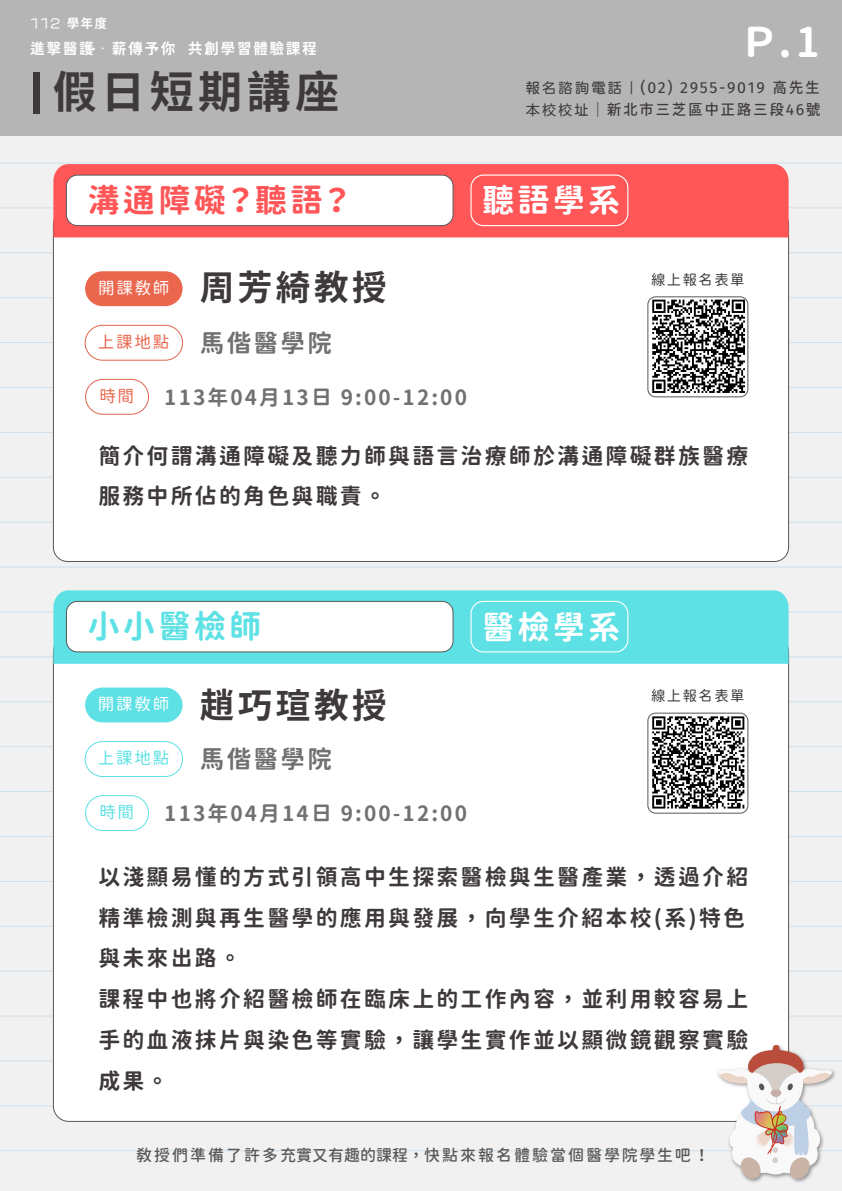
<style>
.page{position:relative;width:842px;height:1191px;background:#f1f1f1}
.page>*{position:absolute;margin:0;border:0;box-sizing:border-box;transform-origin:0 0}
.t1{font:700 44.1px "Source Han Sans SC";letter-spacing:.1em;color:#3e3a39}
.t2{font:40.8px "Gen Sen Maru Gothic TW Bold TTF";color:#fff}
.t3{font:700 34.6px "Taipei Sans TC Beta";letter-spacing:.1em;color:#3e3a39}
.t4{font:32.2px "Gen Sen Maru Gothic TW Bold TTF";letter-spacing:.1em;color:#ff5658}
.t5{font:32.2px "Gen Sen Maru Gothic TW Bold TTF";letter-spacing:.1em;color:#fff}
.t6{font:32.2px "Gen Sen Maru Gothic TW Bold TTF";letter-spacing:.1em;color:#5de1e5}
.t7{font:24.5px "Gen Sen Maru Gothic TW Bold TTF";letter-spacing:.1em;color:#727171}
.t8{font:22px/40.9px "Gen Sen Maru Gothic TW Bold TTF";letter-spacing:.1em;color:#3e3a39}
.t9{font:20.9px "Gen Sen Maru Gothic TW Bold TTF";letter-spacing:.1em;color:#727171}
.t10{font:16.6px "Gen Sen Maru Gothic TW Regular TTF";letter-spacing:.1em;color:#fff}
.t11{font:16.6px "Gen Sen Maru Gothic TW Regular TTF";color:#ea674e}
.t12{font:16.6px "Gen Sen Maru Gothic TW Regular TTF";color:#5de1e5}
.t13{font:16px "Gen Sen Maru Gothic TW Medium TTF";letter-spacing:.125em;color:#595757}
.t14{font:700 14.9px "Glow Sans TC";letter-spacing:.1em;color:#fff}
.t15{font:500 14.8px/22px "Glow Sans TC";letter-spacing:.1em;color:#3e3a39}
.t16{font:14.4px "Gen Sen Maru Gothic TW Regular TTF";letter-spacing:.1em;color:#3e3a39}
.t17{font:12.7px "VDL Logo G Regular";color:#fff}
.s1{font-family:"Glow Sans TC";font-weight:700}
.s2{font-family:"Adobe Ming Std";font-weight:300}
.s3{font-family:"jf openhuninn 2.0";font-weight:400}
</style>
<div class="page">
<hr style="left:0;top:162px;width:842px;height:1px;background:#4a9dd7">
<hr style="left:0;top:207px;width:842px;height:1px;background:#4a9dd7">
<hr style="left:0;top:252px;width:842px;height:1px;background:#4a9dd7">
<hr style="left:0;top:297px;width:842px;height:1px;background:#4a9dd7">
<hr style="left:0;top:342px;width:842px;height:1px;background:#4a9dd7">
<hr style="left:0;top:387px;width:842px;height:1px;background:#4a9dd7">
<hr style="left:0;top:432px;width:842px;height:1px;background:#4a9dd7">
<hr style="left:0;top:477px;width:842px;height:1px;background:#4a9dd7">
<hr style="left:0;top:521px;width:842px;height:1px;background:#4a9dd7">
<hr style="left:0;top:566px;width:842px;height:1px;background:#4a9dd7">
<hr style="left:0;top:611px;width:842px;height:1px;background:#4a9dd7">
<hr style="left:0;top:656px;width:842px;height:1px;background:#4a9dd7">
<hr style="left:0;top:701px;width:842px;height:1px;background:#4a9dd7">
<hr style="left:0;top:746px;width:842px;height:1px;background:#4a9dd7">
<hr style="left:0;top:791px;width:842px;height:1px;background:#4a9dd7">
<hr style="left:0;top:836px;width:842px;height:1px;background:#4a9dd7">
<hr style="left:0;top:881px;width:842px;height:1px;background:#4a9dd7">
<hr style="left:0;top:925px;width:842px;height:1px;background:#4a9dd7">
<hr style="left:0;top:970px;width:842px;height:1px;background:#4a9dd7">
<hr style="left:0;top:1015px;width:842px;height:1px;background:#4a9dd7">
<hr style="left:0;top:1060px;width:842px;height:1px;background:#4a9dd7">
<hr style="left:0;top:1105px;width:842px;height:1px;background:#4a9dd7">
<hr style="left:0;top:1150px;width:842px;height:1px;background:#4a9dd7">
<div style="left:0;top:0;width:842px;height:135px;background:#b5b5b6"></div>
<div style="left:33px;top:72px;width:6px;height:42px;background:#3e3a39"></div>
<div style="left:53px;top:210px;width:735px;height:351px;background:#fff;border-radius:14px"></div>
<div style="left:53px;top:164px;width:735px;height:73px;background:#ff5658"></div>
<div style="left:66px;top:175px;width:387px;height:51px;background:#fff;border-radius:11px"></div>
<div style="left:66px;top:175px;width:387px;height:51px;border:1px solid #595757;border-radius:11px"></div>
<div style="left:470px;top:174px;width:158px;height:52px;border:1px solid #fff;border-radius:12px"></div>
<div style="left:85px;top:271px;width:98px;height:35px;background:#ea674e;border-radius:17px"></div>
<div style="left:85px;top:325px;width:98px;height:36px;border:1px solid #de654d;border-radius:17px"></div>
<div style="left:85px;top:379px;width:64px;height:36px;border:1px solid #de654d;border-radius:17px"></div>
<div style="left:53px;top:636px;width:735px;height:485px;background:#fff;border-radius:15px"></div>
<svg style="left:53px;top:590px;width:735px;height:74px;background:#60e0e4"></svg>
<div style="left:66px;top:601px;width:387px;height:51px;background:#fff;border-radius:11px"></div>
<div style="left:66px;top:601px;width:387px;height:51px;border:1px solid #595757;border-radius:11px"></div>
<div style="left:470px;top:601px;width:158px;height:51px;border:1px solid #fff;border-radius:12px"></div>
<div style="left:85px;top:687px;width:98px;height:35px;background:#5de1e5;border-radius:17px"></div>
<div style="left:85px;top:741px;width:98px;height:36px;border:1px solid #5de1e5;border-radius:17px"></div>
<div style="left:85px;top:795px;width:64px;height:36px;border:1px solid #5de1e5;border-radius:17px"></div>
<svg style="left:648px;top:297px;width:100px;height:100px"></svg>
<div style="left:647px;top:296px;width:101px;height:101px;border:1px solid #595757;border-radius:8px"></div>
<img style="left:714px;top:1041px;width:125px;height:142px">
<svg style="left:717px;top:1044px;width:116px;height:136px"></svg>
<div style="left:647px;top:712px;width:101px;height:101px;border:1px solid #595757;border-radius:8px"></div>
<img style="left:651px;top:300px;width:93px;height:94px">
<img style="left:652px;top:716px;width:92px;height:93px">
<p class="t17" style="left:31px;top:15px;width:78px">112 <span class="s1">學年度</span></p>
<p class="t14" style="left:30px;top:39px;width:289px">進擊醫護·<span class="s2">．</span>薪傳予你 共創學習體驗課程</p>
<h1 class="t1" style="left:53px;top:67px;width:288px">假日短期講座</h1>
<h2 class="t2" style="left:739px;top:19px;width:83px">Ｐ.1</h2>
<p class="t15" style="left:525px;top:79px;width:297px"><span class="s3">報名諮詢電話｜</span>(02) 2955-9019 高先生<span class="s3">本校校址</span>｜新北市三芝區中正路三段46號</p>
<h3 class="t4" style="left:88px;top:182px;width:267px">溝通障礙？聽語？</h3>
<h3 class="t5" style="left:482px;top:182px;width:140px">聽語學系</h3>
<h3 class="t3" style="left:200px;top:268px;width:189px">周芳綺教授</h3>
<p class="t10" style="left:98px;top:278px;width:73px">開課敎師</p>
<p class="t7" style="left:98px;top:329px;width:236px"><sup>上課地點</sup> 馬偕醫學院</p>
<p class="t11" style="left:99px;top:386px;width:36px">時間</p>
<p class="t9" style="left:164px;top:385px;width:304px">113年04月13日 9:00-12:00</p>
<p class="t16" style="left:651px;top:272px;width:95px">線上報名表單</p>
<p class="t8" style="left:98px;top:435px;width:651px">簡介何謂溝通障礙及聽力師與語言治療師於溝通障礙群族醫療服務中所佔的角色與職責。</p>
<h3 class="t6" style="left:88px;top:608px;width:175px">小小醫檢師</h3>
<h3 class="t5" style="left:482px;top:608px;width:140px">醫檢學系</h3>
<h3 class="t3" style="left:200px;top:686px;width:189px">趙巧瑄教授</h3>
<p class="t10" style="left:98px;top:695px;width:73px">開課敎師</p>
<p class="t7" style="left:98px;top:745px;width:236px"><sup>上課地點</sup> 馬偕醫學院</p>
<p class="t12" style="left:99px;top:803px;width:36px">時間</p>
<p class="t9" style="left:164px;top:801px;width:304px">113年04月14日 9:00-12:00</p>
<p class="t16" style="left:651px;top:688px;width:95px">線上報名表單</p>
<p class="t8" style="left:98px;top:856px;width:651px">以淺顯易懂的方式引領高中生探索醫檢與生醫產業，透過介紹精準檢測與再生醫學的應用與發展，向學生介紹本校(系)特色與未來出路。<br>課程中也將介紹醫檢師在臨床上的工作內容，並利用較容易上手的血液抹片與染色等實驗，讓學生實作並以顯微鏡觀察實驗成果。</p>
<p class="t13" style="left:136px;top:1145px;width:575px">敎授們準備了許多充實又有趣的課程，快點來報名體驗當個醫學院學生吧 ！</p>
</div>
